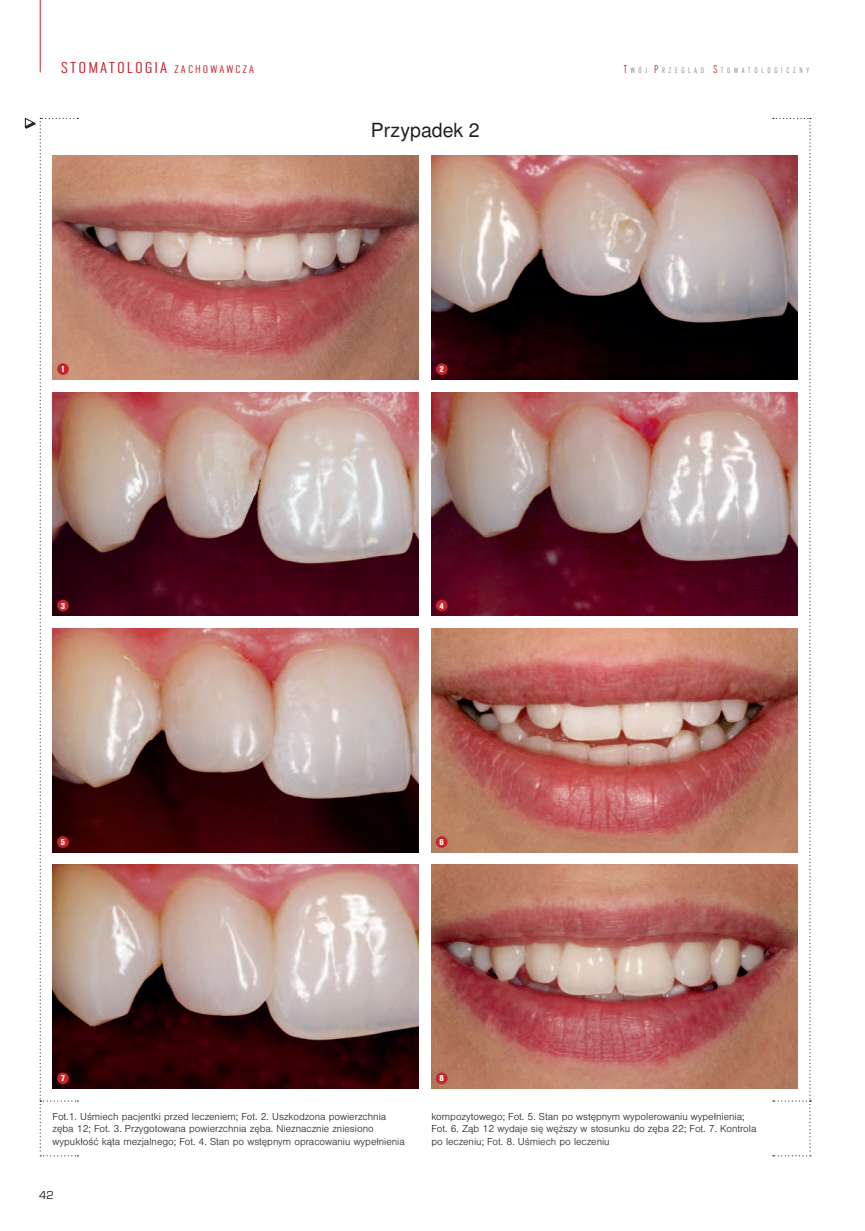
<style>
.page{position:relative;width:865px;height:1231px;background:#fff}
.page>*{position:absolute;margin:0;border:0;box-sizing:border-box;transform-origin:0 0}
.t1{font:19.5px "Nimbus San LCE";color:#231f20}
.t2{font:16.5px "URW Grotesk TCE Lig Con";letter-spacing:.1em;color:#c8242b;scale:1.25 1}
.t3{font:12px "Eurostile TCE";color:#231f20}
.t4{font:300 10.5px/12.6px "Nimbus San TCE";color:#231f20}
.t5{font:9px "Nimbus San TCE Bla Con";color:#fff}
.t6{font:8.4px "URW Grotesk TCE Lig Con";letter-spacing:.445em;color:#808285}
.s1{font-size:11.55px}
.s2{font-size:12px;color:#c8242b}
</style>
<div class="page">
<hr style="left:40px;top:0;width:1px;height:72px;background:#c8242b">
<img style="left:78px;top:865px;width:340px;height:223px">
<img style="left:431px;top:865px;width:341px;height:223px">
<img style="left:78px;top:628px;width:340px;height:224px">
<img style="left:431px;top:628px;width:341px;height:224px">
<img style="left:78px;top:392px;width:340px;height:223px">
<img style="left:431px;top:392px;width:341px;height:223px">
<img style="left:78px;top:156px;width:340px;height:223px">
<img style="left:431px;top:156px;width:341px;height:223px">
<svg style="left:772px;top:118px;width:38px;height:1038px"></svg>
<div style="left:435px;top:363px;width:12px;height:12px;background:#c8242b;border-radius:50%"></div>
<div style="left:435px;top:600px;width:12px;height:11px;background:#c8242b;border-radius:50%"></div>
<div style="left:435px;top:836px;width:12px;height:12px;background:#c8242b;border-radius:50%"></div>
<div style="left:435px;top:1072px;width:12px;height:12px;background:#c8242b;border-radius:50%"></div>
<svg style="left:24px;top:117px;width:54px;height:1039px"></svg>
<p class="t2" style="left:61px;top:61px;width:155px">STOMATOLOGIA <span class="s1">ZACHOWAWCZA</span></p>
<p class="t6" style="left:623px;top:66px;width:187px"><span class="s2">T</span>WÓJ <span class="s2">P</span>RZEGLĄD <span class="s2">S</span>TOMATOLOGICZNY</p>
<p class="t1" style="left:371px;top:121px;width:110px">Przypadek 2</p>
<p class="t5" style="left:61px;top:365px;width:6px">1</p>
<p class="t5" style="left:439px;top:365px;width:6px">2</p>
<p class="t5" style="left:61px;top:602px;width:6px">3</p>
<p class="t5" style="left:439px;top:602px;width:6px">4</p>
<p class="t5" style="left:61px;top:838px;width:6px">5</p>
<p class="t5" style="left:439px;top:838px;width:6px">6</p>
<p class="t5" style="left:61px;top:1075px;width:6px">7</p>
<p class="t5" style="left:439px;top:1075px;width:6px">8</p>
<p class="t4" style="left:53px;top:1110px;width:353px">Fot.1. Uśmiech pacjentki przed leczeniem; Fot. 2. Uszkodzona powierzchnia zęba 12; Fot. 3. Przygotowana powierzchnia zęba. Nieznacznie zniesiono wypukłość kąta mezjalnego; Fot. 4. Stan po wstępnym opracowaniu wypełnienia</p>
<p class="t4" style="left:431px;top:1110px;width:326px">kompozytowego; Fot. 5. Stan po wstępnym wypolerowaniu wypełnienia;<br>Fot. 6. Ząb 12 wydaje się węższy w stosunku do zęba 22; Fot. 7. Kontrola po leczeniu; Fot. 8. Uśmiech po leczeniu</p>
<p class="t3" style="left:39px;top:1189px;width:16px">42</p>
</div>
